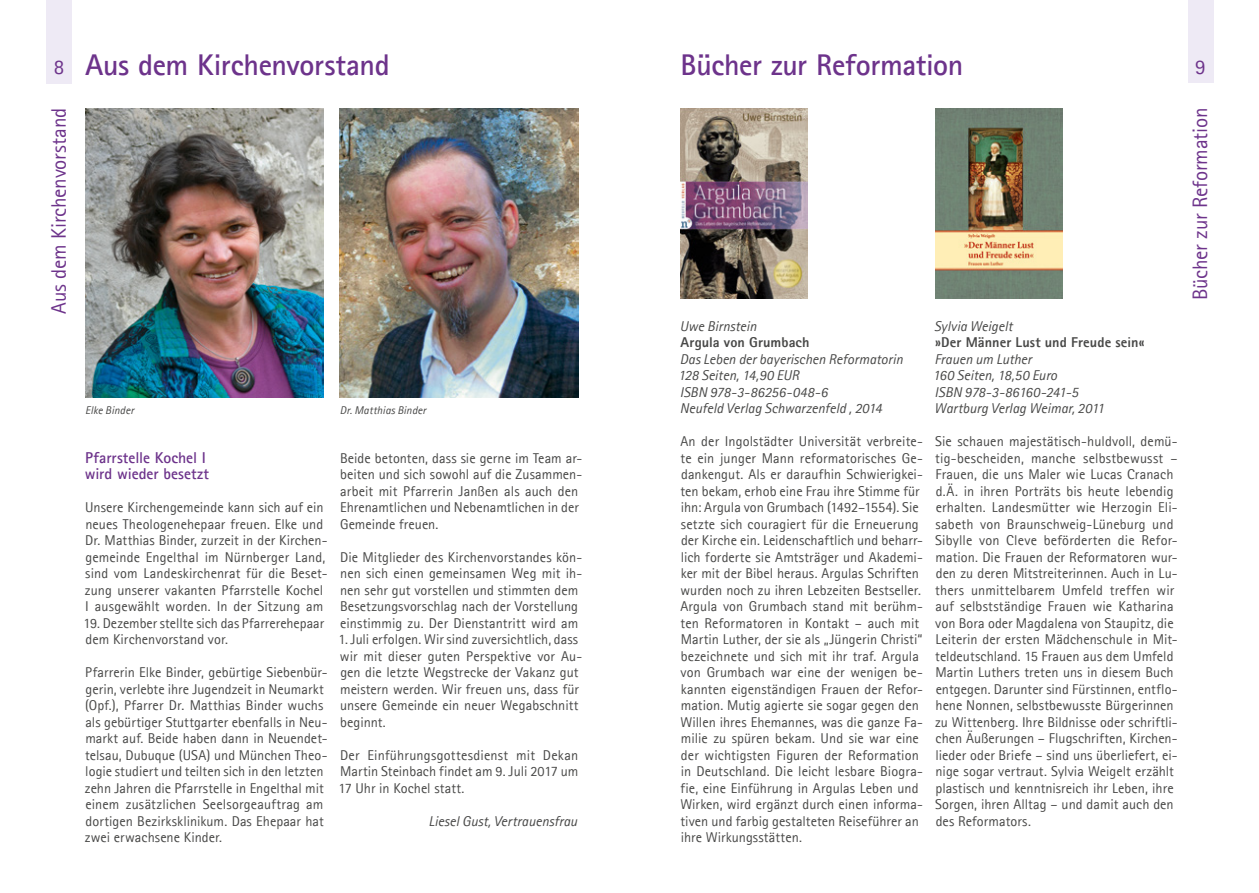
<style>
.page{position:relative;width:1259px;height:893px;background:#fff}
.page>*{position:absolute;margin:0;border:0;box-sizing:border-box;transform-origin:0 0}
.t1{font:700 30px "Agfa Rotis Sans Serif";letter-spacing:-.01em;color:#6d338b}
.t2{font:21px "Agfa Rotis Sans Serif";letter-spacing:-.01em;color:#6d338b}
.t3{font:700 15.75px/16.5px "Agfa Rotis Sans Serif";color:#6d338b}
.t4{font:14.25px/16.5px "Agfa Rotis Sans Serif";letter-spacing:.005em;color:#484847}
.t5{font:italic 14.25px/16.5px "Agfa Rotis Sans Serif";color:#484847}
.t6{font:800 14.25px "Agfa Rotis Sans Serif";letter-spacing:.005em;color:#484847}
.t7{font:italic 11.25px "Agfa Rotis Sans Serif";letter-spacing:.01em;color:#484847}
</style>
<div class="page">
<div style="left:46px;top:0;width:26px;height:83px;background:#eeeaf5"></div>
<div style="left:1187px;top:0;width:26px;height:83px;background:#eeeaf5"></div>
<img style="left:680px;top:108px;width:128px;height:191px">
<img style="left:85px;top:108px;width:239px;height:289px">
<img style="left:340px;top:108px;width:238px;height:289px">
<img style="left:935px;top:108px;width:128px;height:191px">
<h1 class="t1" style="left:680px;top:46px;width:284px">Bücher zur Reformation</h1>
<h1 class="t1" style="left:85px;top:46px;width:306px">Aus dem Kirchenvorstand</h1>
<h2 class="t2" style="left:54px;top:55px;width:12px">8</h2>
<h2 class="t2" style="left:1195px;top:55px;width:12px">9</h2>
<h2 class="t2" style="left:46px;top:314px;width:207px;rotate:-90deg">Aus dem Kirchenvorstand</h2>
<p class="t7" style="left:85px;top:403px;width:50px">Elke Binder</p>
<p class="t7" style="left:340px;top:403px;width:88px">Dr. Matthias Binder</p>
<p class="t3" style="left:85px;top:449px;width:126px">Pfarrstelle Kochel I wird wieder besetzt</p>
<p class="t4" style="left:85px;top:499px;width:244px">Unsere Kirchengemeinde kann sich auf ein neues Theologenehepaar freuen. Elke und Dr. Matthias Binder, zurzeit in der Kirchen&shy;gemeinde Engelthal im Nürnberger Land, sind vom Landeskirchenrat für die Beset&shy;zung unserer vakanten Pfarrstelle Kochel I ausgewählt worden. I n der Sitzung am</p>
<p class="t4" style="left:84px;top:615px;width:242px">19. Dezember stellte sich das Pfarrerehepaar dem Kirchenvorstand vor.</p>
<p class="t4" style="left:85px;top:664px;width:244px">Pfarrerin Elke Binder, gebürtige Siebenbür&shy;gerin, verlebte ihre Jugendzeit in Neumarkt (Opf.), Pfarrer Dr. Matthias Binder wuchs als gebürtiger Stuttgarter ebenfalls in Neu&shy;markt auf. Beide haben dann in Neuendet&shy;telsau, Dubuque (USA) und München Theo&shy;logie studiert und teilten sich in den letzten zehn Jahren die Pfarrstelle in Engelthal mit einem zusätzlichen Seelsorgeauftrag am dortigen Bezirksklinikum. Das Ehepaar hat zwei erwachsene Kinder.</p>
<p class="t4" style="left:340px;top:450px;width:244px">Beide betonten, dass sie gerne im Team ar&shy;beiten und sich sowohl auf die Zusammen&shy;arbeit mit Pfarrerin Janßen als auch den Ehrenamtlichen und Nebenamtlichen in der Gemeinde freuen.</p>
<p class="t4" style="left:340px;top:549px;width:244px">Die Mitglieder des Kirchenvorstandes kön&shy;nen sich einen gemeinsamen Weg mit ih&shy;nen sehr gut vorstellen und stimmten dem Besetzungsvorschlag nach der Vorstellung einstimmig zu. Der Dienstantritt wird am</p>
<p class="t4" style="left:338px;top:631px;width:245px">1. Juli erfolgen. Wir sind zuversichtlich, dass wir mit dieser guten Perspektive vor Au&shy;gen die letzte Wegstrecke der Vakanz gut meistern werden. Wir freuen uns, dass für unsere Gemeinde ein neuer Wegabschnitt beginnt.</p>
<p class="t4" style="left:338px;top:747px;width:241px;text-align:justify">Der Einführungsgottesdienst mit Dekan Martin Steinbach findet am 9. Juli 2017 um 17 Uhr in Kochel statt.</p>
<p class="t5" style="left:428px;top:813px;width:150px">Liesel Gust, Vertrauensfrau</p>
<p class="t5" style="left:680px;top:318px;width:78px">Uwe Birnstein</p>
<p class="t6" style="left:680px;top:333px;width:131px">Argula von Grumbach</p>
<p class="t5" style="left:678px;top:351px;width:226px">Das Leben der bayerischen Reformatorin<br>128 Seiten, 14,90 EUR<br>ISBN 978-3-86256-048-6<br>Neufeld Verlag Schwarzenfeld , 2014</p>
<p class="t4" style="left:680px;top:433px;width:244px">An der I ngolstädter Universität verbreite&shy;te ein junger Mann reformatorisches Ge&shy;dankengut. Als er daraufhin Schwierigkei&shy;ten bekam, erhob eine Frau ihre Stimme für ihn: Argula von Grumbach (1492–1554). Sie setzte sich couragiert für die Erneuerung der Kirche ein. Leidenschaftlich und beharr&shy;lich forderte sie Amtsträger und Akademi&shy;ker mit der Bibel heraus. Argulas Schriften wurden noch zu ihren Lebzeiten Bestseller.<br>Argula von Grumbach stand mit berühm&shy;ten Reformatoren in Kontakt – auch mit Martin Luther, der sie als „Jüngerin Christi“ bezeichnete und sich mit ihr traf. Argula von Grumbach war eine der wenigen be&shy;kannten eigenständigen Frauen der Refor&shy;mation. Mutig agierte sie sogar gegen den Willen ihres Ehemannes, was die ganze Fa&shy;milie zu spüren bekam. Und sie war eine der wichtigsten Figuren der Reformation in Deutschland. Die leicht lesbare Biogra&shy;fie, eine Einführung in Argulas Leben und Wirken, wird ergänzt durch einen informa&shy;tiven und farbig gestalteten Reiseführer an ihre Wirkungsstätten.</p>
<p class="t5" style="left:934px;top:318px;width:80px">Sylvia Weigelt</p>
<p class="t6" style="left:935px;top:333px;width:211px">»Der Männer Lust und Freude sein«</p>
<p class="t5" style="left:932px;top:351px;width:173px">Frauen um Luther<br>160 Seiten, 18,50 Euro<br>ISBN 978-3-86160-241-5<br>Wartburg Verlag Weimar, 2011</p>
<p class="t4" style="left:935px;top:433px;width:244px">Sie schauen majestätisch-huldvoll, demü&shy;tig-bescheiden, manche selbstbewusst – Frauen, die uns Maler wie Lucas Cranach d.Ä. in ihren Porträts bis heute lebendig erhalten. Landesmütter wie Herzogin Eli&shy;sabeth von Braunschweig-Lüneburg und Sibylle von Cleve beförderten die Refor&shy;mation. Die Frauen der Reformatoren wur&shy;den zu deren Mitstreiterinnen. Auch in Lu&shy;thers unmittelbarem Umfeld treffen wir auf selbstständige Frauen wie Katharina von Bora oder Magdalena von Staupitz, die Leiterin der ersten Mädchenschule in Mit&shy;teldeutschland. 15 Frauen aus dem Umfeld Martin Luthers treten uns in diesem Buch entgegen. Darunter sind Fürstinnen, entflo&shy;hene Nonnen, selbstbewusste Bürgerinnen zu Wittenberg. I hre Bildnisse oder schriftli&shy;chen Äußerungen – Flugschriften, Kirchen&shy;lieder oder Briefe – sind uns überliefert, ei&shy;nige sogar vertraut. Sylvia Weigelt erzählt plastisch und kenntnisreich ihr Leben, ihre Sorgen, ihren Alltag – und damit auch den des Reformators.</p>
<h2 class="t2" style="left:1187px;top:300px;width:194px;rotate:-90deg">Bücher zur Reformation</h2>
</div>
